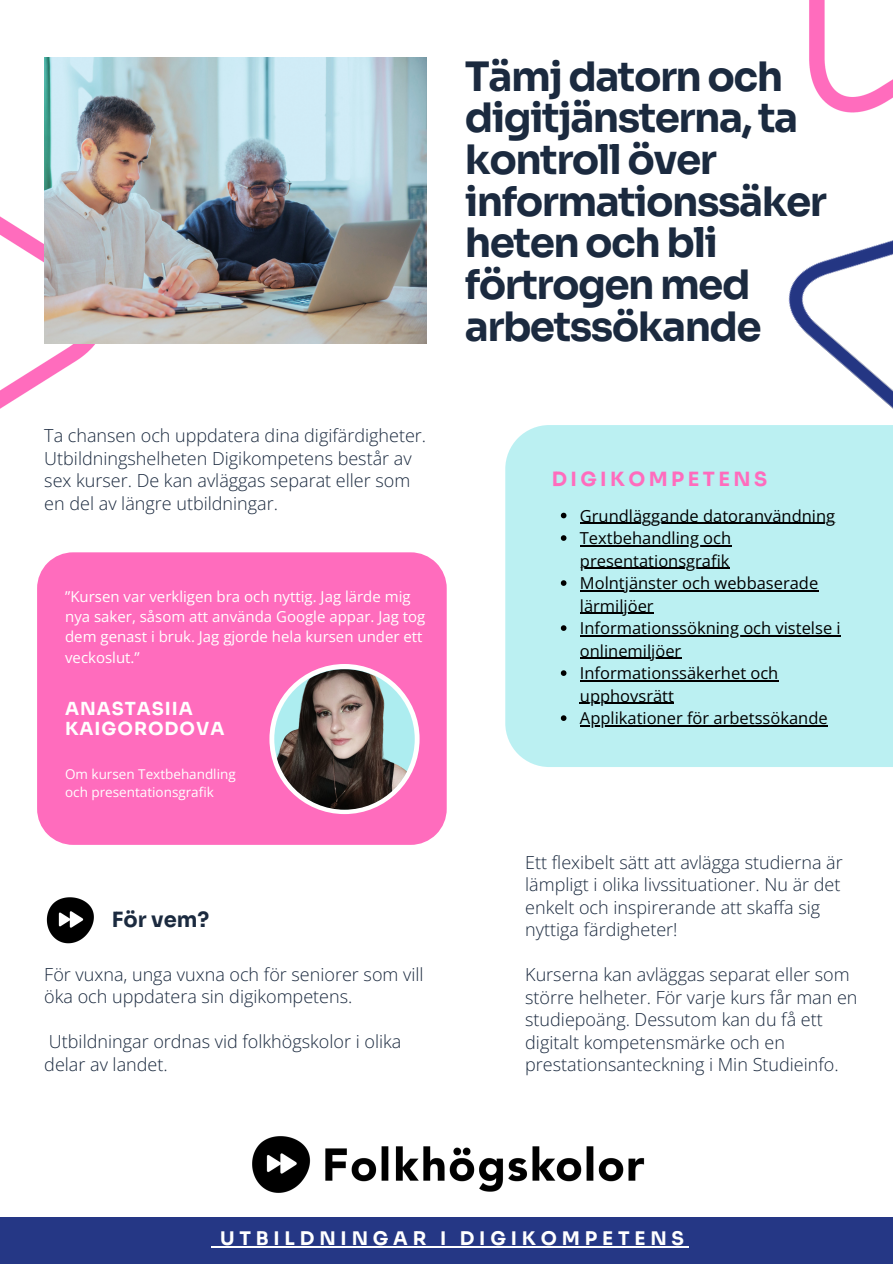
<style>
.page{position:relative;width:893px;height:1264px;background:#fff}
.page>*{position:absolute;margin:0;border:0;box-sizing:border-box;transform-origin:0 0}
.t1{font:700 40.5px/41.7px "Sora";letter-spacing:-.04em;color:#1b2a3f}
.t2{font:700 21px "Sora";color:#1b2a3f}
.t3{font:700 19.5px "Sora";letter-spacing:.175em;color:#ff6cbd}
.t4{font:700 18.75px "Sora";letter-spacing:.255em;color:#fff}
.t5{font:300 18px/22.5px "Open Sans";color:#1b2a3f}
.t6{font:700 18px/19.2px "Sora";letter-spacing:.055em;color:#fff}
.t7{font:16.5px/22.5px "Open Sans";color:#000}
.t8{font:15px/20.2px "Open Sans";color:#fff}
.t9{font:13.5px "Open Sans";color:#fff}
</style>
<div class="page">
<img style="left:788px;top:240px;width:104px;height:168px">
<div style="left:505px;top:425px;width:387px;height:342px;background:#bbf0f2"></div>
<div style="left:37px;top:552px;width:409px;height:292px;background:#ff6cbd"></div>
<svg style="left:269px;top:664px;width:150px;height:150px"></svg>
<img style="left:274px;top:669px;width:141px;height:140px;border-radius:50%">
<img style="left:809px;top:0;width:83px;height:113px">
<img style="left:0;top:57px;width:211px;height:592px">
<img style="left:44px;top:58px;width:383px;height:285px">
<div style="left:0;top:1216px;width:892px;height:47px;background:#253785"></div>
<img style="left:46px;top:897px;width:48px;height:47px">
<svg style="left:561px;top:512px;width:5px;height:6px"></svg>
<hr style="left:580px;top:523px;width:255px;height:1px;background:#000">
<svg style="left:561px;top:535px;width:5px;height:6px"></svg>
<hr style="left:580px;top:545px;width:151px;height:1px;background:#000">
<hr style="left:580px;top:568px;width:149px;height:1px;background:#000">
<svg style="left:561px;top:580px;width:5px;height:6px"></svg>
<hr style="left:580px;top:590px;width:238px;height:1px;background:#000">
<hr style="left:580px;top:613px;width:73px;height:1px;background:#000">
<svg style="left:561px;top:625px;width:5px;height:6px"></svg>
<hr style="left:580px;top:635px;width:260px;height:1px;background:#000">
<hr style="left:580px;top:658px;width:101px;height:1px;background:#000">
<svg style="left:561px;top:670px;width:5px;height:6px"></svg>
<hr style="left:580px;top:680px;width:198px;height:1px;background:#000">
<hr style="left:580px;top:703px;width:94px;height:1px;background:#000">
<svg style="left:561px;top:715px;width:5px;height:6px"></svg>
<hr style="left:580px;top:725px;width:247px;height:1px;background:#000">
<hr style="left:220px;top:1246px;width:469px;height:1px;background:#fff">
<img style="left:252px;top:1136px;width:393px;height:57px">
<p class="t5" style="left:44px;top:424px;width:383px">Ta chansen och uppdatera dina digifärdigheter.<br>Utbildningshelheten Digikompetens består av sex kurser. De kan avläggas separat eller som en del av längre utbildningar.</p>
<p class="t8" style="left:65px;top:586px;width:361px">”Kursen var verkligen bra och nyttig. Jag lärde mig nya saker, såsom att använda Google appar. Jag tog dem genast i bruk. Jag gjorde hela kursen under ett veckoslut.”</p>
<p class="t6" style="left:65px;top:699px;width:161px">ANASTASIIA<br>KAIGORODOVA</p>
<p class="t9" style="left:65px;top:764px;width:172px">Om kursen Textbehandling</p>
<p class="t9" style="left:65px;top:782px;width:150px">och presentationsgrafik</p>
<p class="t2" style="left:112px;top:906px;width:99px">För vem?</p>
<h5 class="t5" style="left:44px;top:962px;width:381px">För vuxna, unga vuxna och för seniorer som vill öka och uppdatera sin digikompetens.</h5>
<h5 class="t5" style="left:44px;top:1029px;width:358px">Utbildningar ordnas vid folkhögskolor i olika delar av landet.</h5>
<p class="t1" style="left:465px;top:56px;width:363px">Tämj datorn och digitjänsterna, ta kontroll över informationssäker heten och bli förtrogen med arbetssökande</p>
<p class="t3" style="left:552px;top:467px;width:217px">DIGIKOMPETENS</p>
<p class="t7" style="left:580px;top:504px;width:257px">Grundläggande datoranvändning</p>
<p class="t7" style="left:580px;top:526px;width:153px">Textbehandling och</p>
<p class="t7" style="left:580px;top:549px;width:240px">presentationsgrafik<br>Molntjänster och webbaserade</p>
<p class="t7" style="left:580px;top:594px;width:262px">lärmiljöer<br>Informationssökning och vistelse i</p>
<h1 class="t7" style="left:580px;top:639px;width:200px">onlinemiljöer<br>Informationssäkerhet och</h1>
<h2 class="t7" style="left:580px;top:684px;width:249px">upphovsrätt<br>Applikationer för arbetssökande</h2>
<h5 class="t5" style="left:525px;top:850px;width:319px">Ett flexibelt sätt att avlägga studierna är lämpligt i olika livssituationer. Nu är det enkelt och inspirerande att skaffa sig nyttiga färdigheter!</h5>
<h5 class="t5" style="left:525px;top:962px;width:334px">Kurserna kan avläggas separat eller som större helheter. För varje kurs får man en studiepoäng. Dessutom kan du få ett digitalt kompetensmärke och en prestationsanteckning i Min Studieinfo.</h5>
<h3 class="t4" style="left:220px;top:1226px;width:465px">UTBILDNINGAR I DIGIKOMPETENS</h3>
</div>
